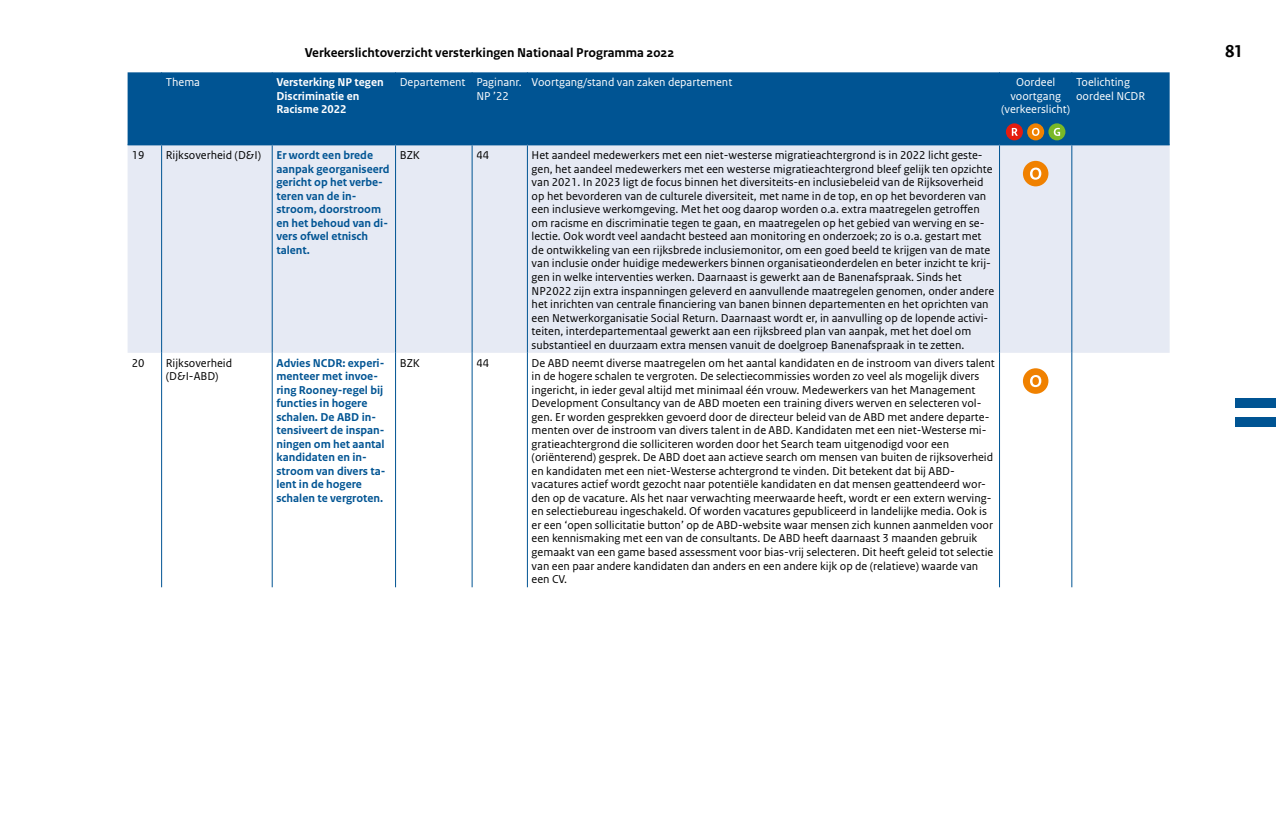
<style>
.page{position:relative;width:1276px;height:830px;background:#fff}
.page>*{position:absolute;margin:0;border:0;box-sizing:border-box;transform-origin:0 0}
.t1{font:700 18px "Rijksoverheid Sans Text TT";color:#000}
.t2{font:700 13.5px "Rijksoverheid Sans Text";color:#000}
._32_RO_Tabel_Broodtekst{font:12px/13.5px "Rijksoverheid Sans Text";color:#000}
._32_RO_Tabel_Broodtekst-2{font:700 12px/13.5px "Rijksoverheid Sans Text";color:#005493}
._32_RO_Tabel_Broodtekst-3{font:12px/13.5px "Rijksoverheid Sans Text";color:#fff}
._32_RO_Tabel_Broodtekst-4{font:700 12px/13.5px "Rijksoverheid Sans Text";color:#fff}
</style>
<div class="page">
<div style="left:1235px;top:398px;width:41px;height:10px;background:#005493"></div>
<div style="left:1235px;top:417px;width:41px;height:10px;background:#005493"></div>
<div style="left:128px;top:72px;width:1041px;height:72px;background:#005493"></div>
<div style="left:128px;top:145px;width:1041px;height:207px;background:#e6eaf4"></div>
<hr style="left:128px;top:144px;width:34px;height:1px;background:#005493">
<hr style="left:161px;top:72px;width:1px;height:72px;background:#005493">
<hr style="left:272px;top:72px;width:1px;height:72px;background:#005493">
<hr style="left:395px;top:72px;width:1px;height:72px;background:#005493">
<hr style="left:472px;top:72px;width:1px;height:72px;background:#005493">
<hr style="left:527px;top:72px;width:1px;height:72px;background:#005493">
<hr style="left:999px;top:72px;width:1px;height:72px;background:#005493">
<hr style="left:162px;top:144px;width:110px;height:1px;background:#005493">
<hr style="left:272px;top:144px;width:123px;height:1px;background:#005493">
<hr style="left:395px;top:144px;width:77px;height:1px;background:#005493">
<hr style="left:472px;top:144px;width:55px;height:1px;background:#005493">
<hr style="left:527px;top:144px;width:472px;height:1px;background:#005493">
<hr style="left:999px;top:144px;width:72px;height:1px;background:#005493">
<hr style="left:1071px;top:72px;width:1px;height:72px;background:#005493">
<hr style="left:1071px;top:144px;width:98px;height:1px;background:#005493">
<hr style="left:161px;top:145px;width:1px;height:207px;background:#005493">
<hr style="left:272px;top:145px;width:1px;height:207px;background:#005493">
<hr style="left:395px;top:145px;width:1px;height:207px;background:#005493">
<hr style="left:472px;top:145px;width:1px;height:207px;background:#005493">
<hr style="left:527px;top:145px;width:1px;height:207px;background:#005493">
<hr style="left:999px;top:145px;width:1px;height:207px;background:#005493">
<hr style="left:1071px;top:145px;width:1px;height:207px;background:#005493">
<hr style="left:161px;top:352px;width:1px;height:235px;background:#005493">
<hr style="left:272px;top:352px;width:1px;height:235px;background:#005493">
<hr style="left:395px;top:352px;width:1px;height:235px;background:#005493">
<hr style="left:472px;top:352px;width:1px;height:235px;background:#005493">
<hr style="left:527px;top:352px;width:1px;height:235px;background:#005493">
<hr style="left:999px;top:352px;width:1px;height:235px;background:#005493">
<hr style="left:1071px;top:352px;width:1px;height:235px;background:#005493">
<div style="left:1006px;top:123px;width:17px;height:17px;background:#e41c0f;border-radius:50%"></div>
<svg style="left:1012px;top:128px;width:6px;height:8px"></svg>
<div style="left:1027px;top:123px;width:17px;height:17px;background:#f08100;border-radius:50%"></div>
<svg style="left:1032px;top:128px;width:7px;height:8px"></svg>
<div style="left:1048px;top:123px;width:17px;height:17px;background:#79b827;border-radius:50%"></div>
<svg style="left:1053px;top:128px;width:7px;height:8px"></svg>
<div style="left:1023px;top:161px;width:25px;height:25px;background:#f08100;border-radius:50%"></div>
<svg style="left:1030px;top:167px;width:11px;height:13px"></svg>
<div style="left:1023px;top:368px;width:25px;height:25px;background:#f08100;border-radius:50%"></div>
<svg style="left:1030px;top:375px;width:11px;height:12px"></svg>
<p class="t2" style="left:305px;top:44px;width:371px">Verkeerslichtoverzicht versterkingen Nationaal Programma 2022</p>
<p class="t1" style="left:1225px;top:41px;width:18px">81</p>
<p class="_32_RO_Tabel_Broodtekst-3" style="left:166px;top:76px;width:36px">Thema</p>
<p class="_32_RO_Tabel_Broodtekst-4" style="left:276px;top:76px;width:109px">Versterking NP tegen<br>Discriminatie en<br>Racisme 2022</p>
<p class="_32_RO_Tabel_Broodtekst-3" style="left:400px;top:76px;width:67px">Departement</p>
<p class="_32_RO_Tabel_Broodtekst-3" style="left:476px;top:76px;width:47px">Paginanr.<br>NP ’22</p>
<p class="_32_RO_Tabel_Broodtekst-3" style="left:531px;top:76px;width:202px">Voortgang/stand van zaken departement</p>
<p class="_32_RO_Tabel_Broodtekst-3" style="left:1001px;top:76px;width:70px;text-align:center">Oordeel voortgang (verkeerslicht)</p>
<p class="_32_RO_Tabel_Broodtekst-3" style="left:1076px;top:76px;width:71px">Toelichting oordeel NCDR</p>
<p class="_32_RO_Tabel_Broodtekst" style="left:132px;top:149px;width:14px">19</p>
<p class="_32_RO_Tabel_Broodtekst" style="left:166px;top:149px;width:97px">Rijksoverheid (D&amp;I)</p>
<p class="_32_RO_Tabel_Broodtekst-2" style="left:276px;top:149px;width:115px">Er wordt een brede aanpak georganiseerd gericht op het verbe&shy;teren van de in&shy;stroom, doorstroom en het behoud van di&shy;vers ofwel etnisch talent.</p>
<p class="_32_RO_Tabel_Broodtekst" style="left:400px;top:149px;width:22px">BZK</p>
<p class="_32_RO_Tabel_Broodtekst" style="left:476px;top:149px;width:14px">44</p>
<p class="_32_RO_Tabel_Broodtekst" style="left:531px;top:149px;width:464px">Het aandeel medewerkers met een niet-westerse migratieachtergrond is in 2022 licht geste&shy;gen, het aandeel medewerkers met een westerse migratieachtergrond bleef gelijk ten opzichte van 2021. In 2023 ligt de focus binnen het diversiteits-en inclusiebeleid van de Rijksoverheid op het bevorderen van de culturele diversiteit, met name in de top, en op het bevorderen van een inclusieve werkomgeving. Met het oog daarop worden o.a. extra maatregelen getroffen om racisme en discriminatie tegen te gaan, en maatregelen op het gebied van werving en se&shy;lectie. Ook wordt veel aandacht besteed aan monitoring en onderzoek; zo is o.a. gestart met de ontwikkeling van een rijksbrede inclusiemonitor, om een goed beeld te krijgen van de mate van inclusie onder huidige medewerkers binnen organisatieonderdelen en beter inzicht te krij&shy;gen in welke interventies werken. Daarnaast is gewerkt aan de Banenafspraak. Sinds het NP2022 zijn extra inspanningen geleverd en aanvullende maatregelen genomen, onder andere het inrichten van centrale financiering van banen binnen departementen en het oprichten van een Netwerkorganisatie Social Return. Daarnaast wordt er, in aanvulling op de lopende activi&shy;teiten, interdepartementaal gewerkt aan een rijksbreed plan van aanpak, met het doel om substantieel en duurzaam extra mensen vanuit de doelgroep Banenafspraak in te zetten.</p>
<p class="_32_RO_Tabel_Broodtekst" style="left:132px;top:356px;width:14px">20</p>
<p class="_32_RO_Tabel_Broodtekst" style="left:166px;top:356px;width:68px">Rijksoverheid (D&amp;I-ABD)</p>
<p class="_32_RO_Tabel_Broodtekst-2" style="left:276px;top:356px;width:110px">Advies NCDR: experi&shy;menteer met invoe&shy;ring Rooney-regel bij functies in hogere schalen. De ABD in&shy;tensiveert de inspan&shy;ningen om het aantal kandidaten en in&shy;stroom van divers ta&shy;lent in de hogere schalen te vergroten.</p>
<p class="_32_RO_Tabel_Broodtekst" style="left:400px;top:356px;width:22px">BZK</p>
<p class="_32_RO_Tabel_Broodtekst" style="left:476px;top:356px;width:14px">44</p>
<p class="_32_RO_Tabel_Broodtekst" style="left:531px;top:356px;width:465px">De ABD neemt diverse maatregelen om het aantal kandidaten en de instroom van divers talent in de hogere schalen te vergroten. De selectiecommissies worden zo veel als mogelijk divers ingericht, in ieder geval altijd met minimaal één vrouw. Medewerkers van het Management Development Consultancy van de ABD moeten een training divers werven en selecteren vol&shy;gen. Er worden gesprekken gevoerd door de directeur beleid van de ABD met andere departe&shy;menten over de instroom van divers talent in de ABD. Kandidaten met een niet-Westerse mi&shy;gratieachtergrond die solliciteren worden door het Search team uitgenodigd voor een (oriënterend) gesprek. De ABD doet aan actieve search om mensen van buiten de rijksoverheid en kandidaten met een niet-Westerse achtergrond te vinden. Dit betekent dat bij ABD&shy;vacatures actief wordt gezocht naar potentiële kandidaten en dat mensen geattendeerd wor&shy;den op de vacature. Als het naar verwachting meerwaarde heeft, wordt er een extern werving&shy;en selectiebureau ingeschakeld. Of worden vacatures gepubliceerd in landelijke media. Ook is er een ‘open sollicitatie button’ op de ABD-website waar mensen zich kunnen aanmelden voor een kennismaking met een van de consultants. De ABD heeft daarnaast 3 maanden gebruik gemaakt van een game based assessment voor bias-vrij selecteren. Dit heeft geleid tot selectie van een paar andere kandidaten dan anders en een andere kijk op de (relatieve) waarde van een CV.</p>
</div>
